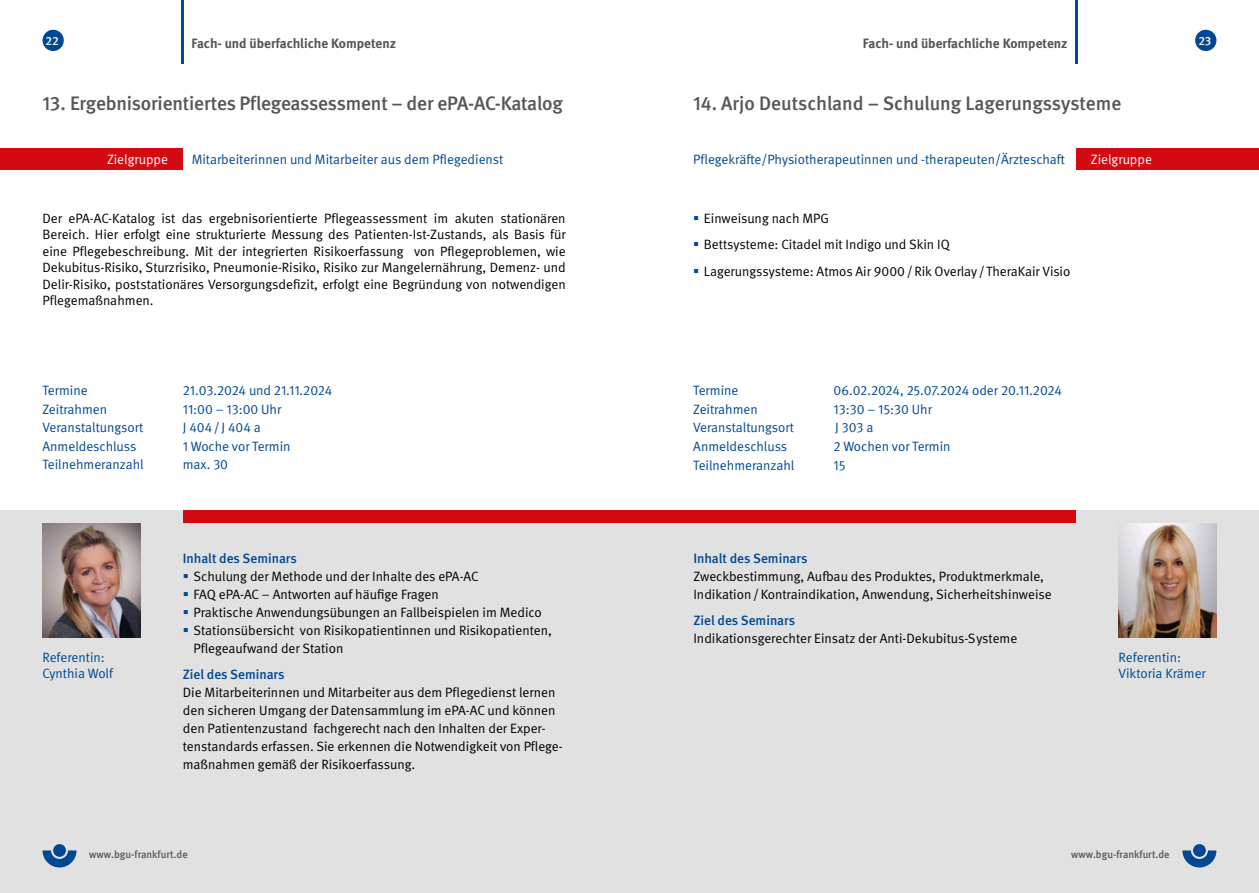
<style>
.page{position:relative;width:1259px;height:893px;background:#fff}
.page>*{position:absolute;margin:0;border:0;box-sizing:border-box;transform-origin:0 0}
.t1{font:500 19.5px "DGUV Meta";letter-spacing:-.01em;color:#565655}
.t2{font:13.5px/18px "DGUV Meta";color:#000}
.t3{font:13.5px/16.5px "DGUV Meta";color:#004893}
.t4{font:500 13.5px "DGUV Meta";color:#004893}
.t5{font:700 13.5px "DGUV Meta";color:#565655}
.t6{font:13.5px "DGUV Meta";color:#fff}
.t7{font:500 12px "DGUV Meta";color:#fff}
.t8{font:500 10.5px "DGUV Meta";color:#565655}
</style>
<div class="page">
<div style="left:0;top:510px;width:629px;height:383px;background:#e1e1e1"></div>
<div style="left:629px;top:510px;width:630px;height:383px;background:#e1e1e1"></div>
<div style="left:183px;top:510px;width:446px;height:13px;background:#d40a11"></div>
<div style="left:629px;top:510px;width:447px;height:13px;background:#d40a11"></div>
<div style="left:43px;top:30px;width:21px;height:21px;background:#004893;border-radius:50%"></div>
<div style="left:1195px;top:30px;width:21px;height:21px;background:#004893;border-radius:50%"></div>
<svg style="left:43px;top:850px;width:34px;height:17px"></svg>
<div style="left:53px;top:844px;width:13px;height:13px;background:#004893;border-radius:50%"></div>
<svg style="left:1182px;top:850px;width:34px;height:17px"></svg>
<div style="left:1193px;top:844px;width:12px;height:13px;background:#004893;border-radius:50%"></div>
<hr style="left:181px;top:0;width:3px;height:64px;background:#004893">
<hr style="left:1074px;top:0;width:3px;height:64px;background:#004893">
<div style="left:0;top:149px;width:183px;height:21px;background:#d40a11"></div>
<div style="left:1076px;top:149px;width:183px;height:21px;background:#d40a11"></div>
<img style="left:43px;top:523px;width:97px;height:115px">
<img style="left:1118px;top:523px;width:98px;height:115px">
<p class="t7" style="left:46px;top:34px;width:15px">22</p>
<p class="t7" style="left:1198px;top:34px;width:15px">23</p>
<p class="t5" style="left:191px;top:36px;width:206px">Fach- und überfachliche Kompetenz</p>
<p class="t5" style="left:863px;top:36px;width:206px">Fach- und überfachliche Kompetenz</p>
<h1 class="t1" style="left:43px;top:92px;width:522px">13. Ergebnisorientiertes Pflegeassessment – der ePA-AC-Katalog</h1>
<h1 class="t1" style="left:693px;top:92px;width:430px">14. Arjo Deutschland – Schulung Lagerungssysteme</h1>
<p class="t3" style="left:693px;top:152px;width:373px">Pflegekräfte/Physiotherapeutinnen und -therapeuten/Ärzteschaft</p>
<p class="t6" style="left:107px;top:152px;width:62px">Zielgruppe</p>
<p class="t3" style="left:192px;top:152px;width:313px">Mitarbeiterinnen und Mitarbeiter aus dem Pflegedienst</p>
<p class="t6" style="left:1091px;top:152px;width:62px">Zielgruppe</p>
<p class="t2" style="left:43px;top:210px;width:525px;line-height:16.5px;text-align:justify">Der ePA-AC-Katalog ist das ergebnisorientierte Pflegeassessment im akuten stationären Bereich. Hier erfolgt eine strukturierte Messung des Patienten-Ist-Zustands, als Basis für eine Pflegebeschreibung. Mit der integrierten Risikoerfassung von Pflegeproblemen, wie Dekubitus-Risiko, Sturzrisiko, Pneumonie-Risiko, Risiko zur Mangelernährung, Demenz- und Delir-Risiko, poststationäres Versorgungsdefizit, erfolgt eine Begründung von notwendigen Pflegemaßnahmen.</p>
<p class="t3" style="left:42px;top:382px;width:47px">Termine</p>
<p class="t3" style="left:183px;top:382px;width:151px">21.03.2024 und 21.11.2024</p>
<p class="t3" style="left:42px;top:401px;width:66px">Zeitrahmen</p>
<p class="t3" style="left:183px;top:401px;width:100px">11:00 – 13:00 Uhr</p>
<p class="t3" style="left:42px;top:420px;width:102px">Veranstaltungsort</p>
<p class="t3" style="left:183px;top:420px;width:79px">J 404/ J 404 a</p>
<p class="t3" style="left:42px;top:438px;width:95px">Anmeldeschluss</p>
<p class="t3" style="left:183px;top:438px;width:109px">1 Woche vor Termin</p>
<p class="t3" style="left:42px;top:457px;width:103px">Teilnehmeranzahl</p>
<p class="t3" style="left:183px;top:457px;width:47px">max. 30</p>
<p class="t2" style="left:704px;top:205px;width:368px;line-height:26.5px">Einweisung nach MPG<br>Bettsysteme: Citadel mit Indigo und Skin IQ<br>Lagerungssysteme: Atmos Air 9000/Rik Overlay /TheraKair Visio</p>
<p class="t3" style="left:693px;top:382px;width:47px">Termine</p>
<p class="t3" style="left:833px;top:382px;width:230px">06.02.2024, 25.07.2024 oder 20.11.2024</p>
<p class="t3" style="left:693px;top:401px;width:66px">Zeitrahmen</p>
<p class="t3" style="left:833px;top:401px;width:100px">13:30 – 15:30 Uhr</p>
<p class="t3" style="left:693px;top:420px;width:102px">Veranstaltungsort</p>
<p class="t3" style="left:835px;top:420px;width:40px">J 303 a</p>
<p class="t3" style="left:693px;top:438px;width:95px">Anmeldeschluss</p>
<p class="t3" style="left:833px;top:438px;width:118px">2 Wochen vor Termin</p>
<p class="t3" style="left:693px;top:457px;width:103px">Teilnehmeranzahl</p>
<p class="t3" style="left:833px;top:457px;width:13px">15</p>
<p class="t4" style="left:183px;top:550px;width:115px">Inhalt des Seminars</p>
<p class="t2" style="left:193px;top:568px;width:360px">Schulung der Methode und der Inhalte des ePA-AC<br>FAQ ePA-AC – Antworten auf häufige Fragen<br>Praktische Anwendungsübungen an Fallbeispielen im Medico Stationsübersicht von Risikopatientinnen und Risikopatienten, Pflegeaufwand der Station</p>
<p class="t4" style="left:183px;top:667px;width:103px">Ziel des Seminars</p>
<p class="t2" style="left:183px;top:684px;width:381px">Die Mitarbeiterinnen und Mitarbeiter aus dem Pflegedienst lernen den sicheren Umgang der Datensammlung im ePA-AC und können den Patientenzustand fachgerecht nach den Inhalten der Exper&shy;tenstandards erfassen. Sie erkennen die Notwendigkeit von Pflege&shy;maßnahmen gemäß der Risikoerfassung.</p>
<p class="t4" style="left:693px;top:550px;width:115px">Inhalt des Seminars</p>
<p class="t2" style="left:693px;top:568px;width:360px">Zweckbestimmung, Aufbau des Produktes, Produktmerkmale,<br>Indikation/Kontraindikation, Anwendung, Sicherheitshinweise</p>
<p class="t4" style="left:693px;top:613px;width:103px">Ziel des Seminars</p>
<p class="t2" style="left:693px;top:630px;width:325px">Indikationsgerechter Einsatz der Anti-Dekubitus-Systeme</p>
<p class="t3" style="left:42px;top:649px;width:72px">Referentin:<br>Cynthia Wolf</p>
<p class="t3" style="left:1118px;top:649px;width:89px">Referentin:<br>Viktoria Krämer</p>
<p class="t8" style="left:89px;top:849px;width:100px">www.bgu-frankfurt.de</p>
<p class="t8" style="left:1071px;top:849px;width:100px">www.bgu-frankfurt.de</p>
</div>
